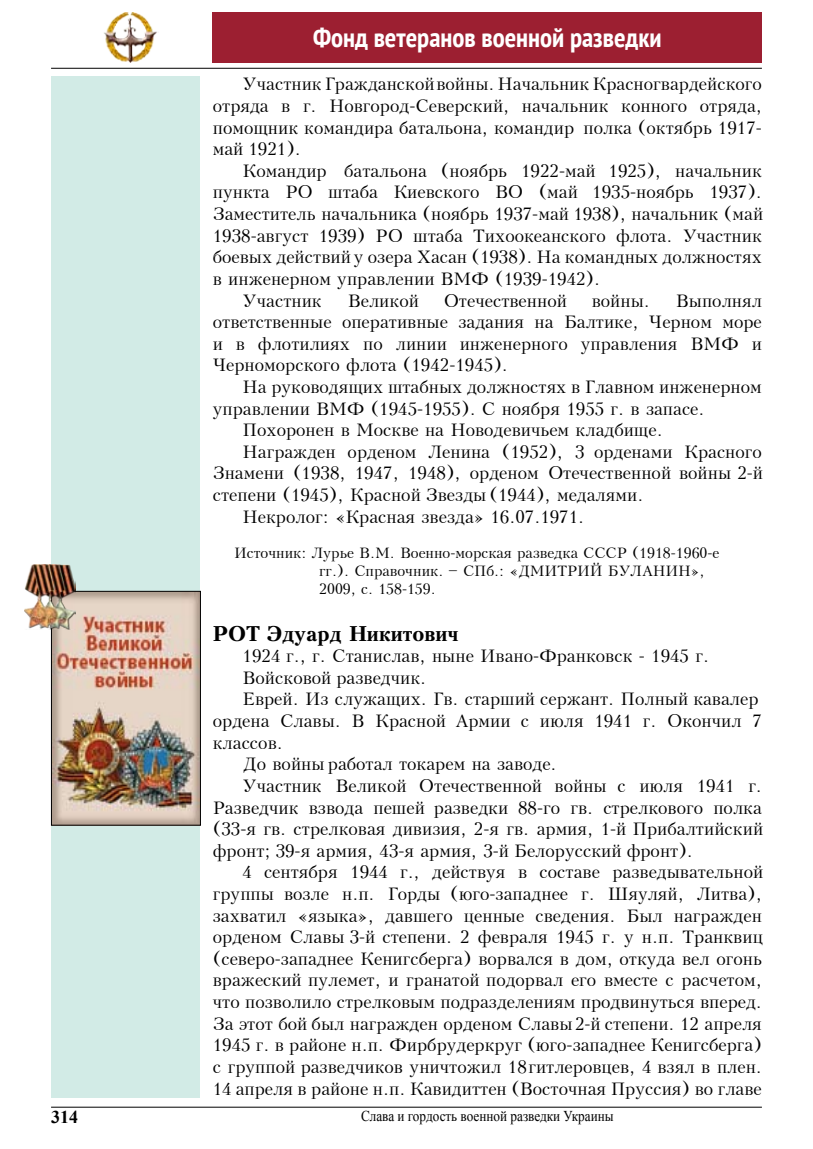
<style>
.page{position:relative;width:813px;height:1149px;background:#fff}
.page>*{position:absolute;margin:0;border:0;box-sizing:border-box;transform-origin:0 0}
.t1{font:700 condensed 27px "PT Sans";color:#fff}
.t2{font:700 21px "Peterburg";color:#000}
.t3{font:18px/21.6px "Peterburg";color:#000;text-align:justify}
.t4{font:700 18px "Times New Roman";color:#000}
.t5{font:15px/18px "Peterburg";color:#000}
.t6{font:15px "Times New Roman";color:#000;scale:.88 1}
</style>
<div class="page">
<div style="left:51px;top:77px;width:149px;height:1020px;background:#d2ebe6"></div>
<hr style="left:51px;top:1106px;width:710px;height:1px;background:#000">
<div style="left:213px;top:13px;width:548px;height:50px;background:#9c1f31"></div>
<img style="left:104px;top:13px;width:53px;height:50px">
<hr style="left:51px;top:68px;width:710px;height:1px;background:#000">
<img style="left:53px;top:592px;width:146px;height:231px">
<div style="left:51px;top:590px;width:150px;height:235px;border:1px solid #000"></div>
<img style="left:25px;top:564px;width:50px;height:65px">
<h1 class="t1" style="left:313px;top:20px;width:350px">Фонд ветеранов военной разведки</h1>
<p class="t3" style="left:213px;top:73px;width:550px;text-indent:30px">Участник Гражданской войны. Начальник Красногвардейского отряда в г. Новгород-Северский, начальник конного отряда, помощник командира батальона, командир полка (октябрь 1917- май 1921).</p>
<p class="t3" style="left:242px;top:160px;width:520px">Командир батальона (ноябрь 1922-май 1925), начальник</p>
<p class="t3" style="left:213px;top:181px;width:550px">пункта РО штаба Киевского ВО (май 1935-ноябрь 1937).</p>
<p class="t3" style="left:213px;top:203px;width:551px">Заместитель начальника (ноябрь 1937-май 1938), начальник (май</p>
<p class="t3" style="left:213px;top:225px;width:550px">1938-август 1939) РО штаба Тихоокеанского флота. Участник</p>
<p class="t3" style="left:213px;top:246px;width:550px">боевых действий у озера Хасан (1938). На командных должностях</p>
<p class="t3" style="left:213px;top:268px;width:388px">в инженерном управлении ВМФ (1939-1942).</p>
<p class="t3" style="left:242px;top:289px;width:81px">Участник</p>
<p class="t3" style="left:348px;top:289px;width:73px">Великой</p>
<p class="t3" style="left:443px;top:289px;width:125px">Отечественной</p>
<p class="t3" style="left:591px;top:289px;width:60px">войны.</p>
<p class="t3" style="left:213px;top:289px;width:550px;text-indent:463px">Выполнял ответственные оперативные задания на Балтике, Черном море и в флотилиях по линии инженерного управления ВМФ и Черноморского флота (1942-1945).</p>
<p class="t3" style="left:242px;top:376px;width:520px">На руководящих штабных должностях в Главном инженерном</p>
<p class="t3" style="left:213px;top:397px;width:493px">управлении ВМФ (1945-1955). С ноября 1955 г. в запасе.</p>
<p class="t3" style="left:242px;top:419px;width:421px">Похоронен в Москве на Новодевичьем кладбище.</p>
<p class="t3" style="left:242px;top:441px;width:520px">Награжден орденом Ленина (1952), 3 орденами Красного</p>
<p class="t3" style="left:213px;top:462px;width:551px">Знамени (1938, 1947, 1948), орденом Отечественной войны 2-й</p>
<p class="t3" style="left:213px;top:484px;width:432px">степени (1945), Красной Звезды (1944), медалями.</p>
<p class="t3" style="left:242px;top:505px;width:343px">Некролог: «Красная звезда» 16.07.1971.</p>
<p class="t5" style="left:319px;top:543px;width:401px;text-indent:-85px">Источник: Лурье В.М. Военно-морская разведка СССР (1918-1960-е гг.). Справочник. – СПб.: «ДМИТРИЙ БУЛАНИН»,<br>2009, с. 158-159.</p>
<p class="t2" style="left:213px;top:620px;width:247px">РОТ Эдуард Никитович</p>
<p class="t3" style="left:242px;top:645px;width:467px">1924 г., г. Станислав, ныне Ивано-Франковск - 1945 г.</p>
<p class="t3" style="left:242px;top:666px;width:185px">Войсковой разведчик.</p>
<p class="t3" style="left:242px;top:688px;width:517px">Еврей. Из служащих. Гв. старший сержант. Полный кавалер</p>
<p class="t3" style="left:213px;top:710px;width:550px">ордена Славы. В Красной Армии с июля 1941 г. Окончил 7</p>
<p class="t3" style="left:213px;top:731px;width:71px">классов.</p>
<p class="t3" style="left:242px;top:753px;width:315px">До войны работал токарем на заводе.</p>
<p class="t3" style="left:242px;top:774px;width:520px">Участник Великой Отечественной войны с июля 1941 г.</p>
<p class="t3" style="left:213px;top:796px;width:550px">Разведчик взвода пешей разведки 88-го гв. стрелкового полка</p>
<p class="t3" style="left:213px;top:818px;width:551px">(33-я гв. стрелковая дивизия, 2-я гв. армия, 1-й Прибалтийский</p>
<p class="t3" style="left:213px;top:839px;width:481px">фронт; 39-я армия, 43-я армия, 3-й Белорусский фронт).</p>
<p class="t3" style="left:242px;top:861px;width:522px">4 сентября 1944 г., действуя в составе разведывательной</p>
<p class="t3" style="left:213px;top:882px;width:550px">группы возле н.п. Горды (юго-западнее г. Шяуляй, Литва),</p>
<p class="t3" style="left:213px;top:904px;width:550px">захватил «языка», давшего ценные сведения. Был награжден</p>
<p class="t3" style="left:213px;top:926px;width:551px">орденом Славы 3-й степени. 2 февраля 1945 г. у н.п. Транквиц</p>
<p class="t3" style="left:213px;top:947px;width:550px">(северо-западнее Кенигсберга) ворвался в дом, откуда вел огонь</p>
<p class="t3" style="left:213px;top:969px;width:550px">вражеский пулемет, и гранатой подорвал его вместе с расчетом,</p>
<p class="t3" style="left:213px;top:990px;width:550px">что позволило стрелковым подразделениям продвинуться вперед.</p>
<p class="t3" style="left:213px;top:1012px;width:550px">За этот бой был награжден орденом Славы 2-й степени. 12 апреля</p>
<p class="t3" style="left:213px;top:1034px;width:550px">1945 г. в районе н.п. Фирбрудеркруг (юго-западнее Кенигсберга)</p>
<p class="t3" style="left:213px;top:1055px;width:550px">с группой разведчиков уничтожил 18 гитлеровцев, 4 взял в плен.</p>
<p class="t3" style="left:213px;top:1077px;width:550px">14 апреля в районе н.п. Кавидиттен (Восточная Пруссия) во главе</p>
<p class="t4" style="left:51px;top:1103px;width:28px">314</p>
<p class="t6" style="left:361px;top:1105px;width:288px">Слава и гордость военной разведки Украины</p>
</div>
